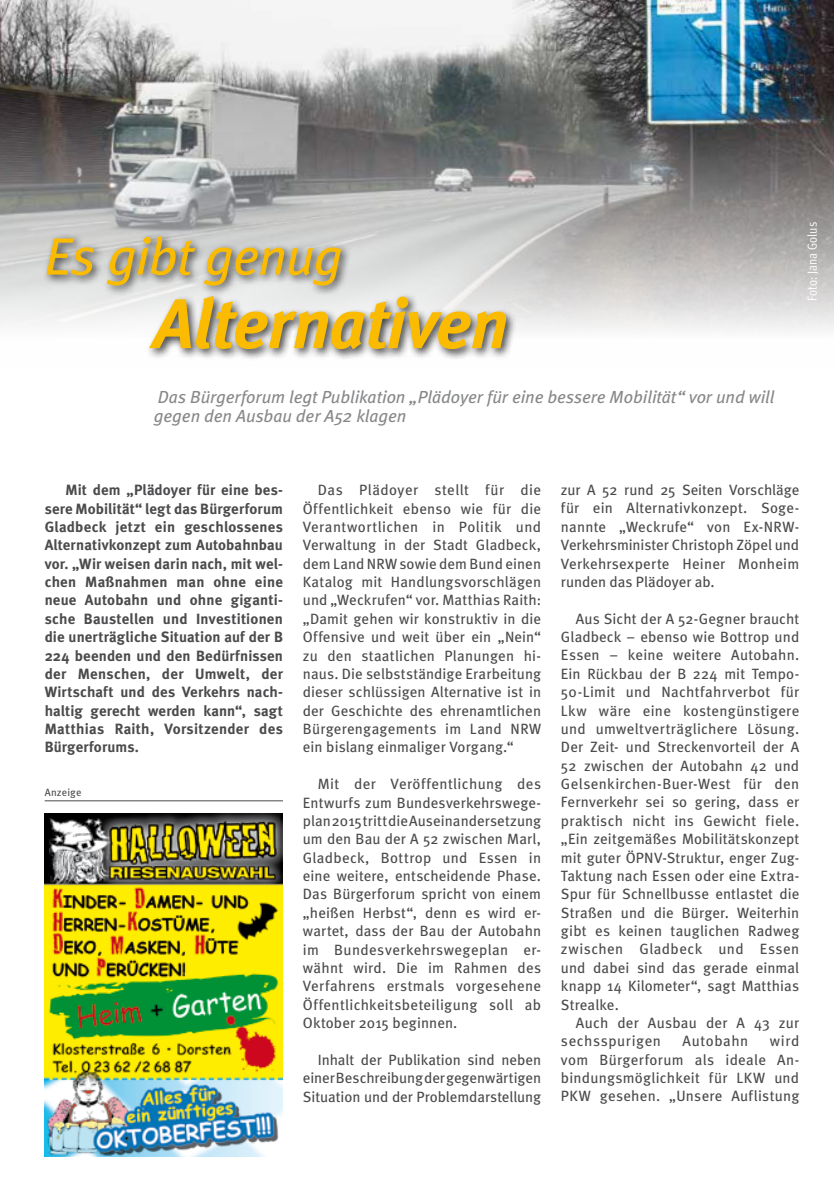
<style>
.page{position:relative;width:834px;height:1191px;background:#fff}
.page>*{position:absolute;margin:0;border:0;box-sizing:border-box;transform-origin:0 0}
.t1{font:italic 700 70px "Meta";letter-spacing:-.01em;color:#fabb00}
.t2{font:italic 52.5px "Meta";letter-spacing:-.02em;color:#fabb00}
.t3{font:italic 17.5px/18.4px "Meta";color:#87888a}
.t4{font:14.88px/18.4px "Meta";letter-spacing:.015em;color:#4b4b4d;text-align:justify}
.t5{font:700 14.88px/18.4px "Meta";letter-spacing:.02em;color:#4b4b4d;text-align:justify}
.t6{font:14.88px "Meta";letter-spacing:.04em;color:#4b4b4d}
.t7{font:13.12px "Meta Cond Normal";letter-spacing:.005em;color:#fff}
.t8{font:10.5px "Meta";letter-spacing:.02em;color:#4b4b4d}
</style>
<div class="page">
<img style="left:0;top:0;width:833px;height:331px">
<div style="left:43px;top:231px;width:474px;height:130px;background:#000;opacity:.75"></div>
<hr style="left:45px;top:800px;width:238px;height:1px;background:#4b4b4d">
<img style="left:45px;top:814px;width:238px;height:342px">
<h2 class="t2" style="left:45px;top:223px;width:299px">Es gibt genug</h2>
<h1 class="t1" style="left:153px;top:279px;width:356px">Alternativen</h1>
<p class="t3" style="left:154px;top:387px;width:622px">Das Bürgerforum legt Publikation „Plädoyer für eine bessere Mobilität“ vor und will gegen den Ausbau der A52 klagen</p>
<p class="t7" style="left:804px;top:301px;width:81px;rotate:-90deg">Foto: Jana Golus</p>
<p class="t5" style="left:45px;top:480px;width:240px;text-indent:21px">Mit dem „Plädoyer für eine bes&shy;sere Mobilität“ legt das Bürgerforum Gladbeck jetzt ein geschlossenes Alternativkonzept zum Autobahnbau vor. „Wir weisen darin nach, mit wel&shy;chen Maßnahmen man ohne eine neue Autobahn und ohne giganti&shy;sche Baustellen und Investitionen die unerträgliche Situation auf der B 224 beenden und den Bedürfnissen der Menschen, der Umwelt, der Wirtschaft und des Verkehrs nach&shy;haltig gerecht werden kann“, sagt Matthias Raith, Vorsitzender des Bürgerforums.</p>
<p class="t4" style="left:303px;top:480px;width:240px;text-indent:15px">Das Plädoyer stellt für die Öffentlichkeit ebenso wie für die Verantwortlichen in Politik und Verwaltung in der Stadt Gladbeck, dem Land NRW sowie dem Bund einen Katalog mit Handlungsvorschlägen und „Weckrufen“ vor. Matthias Raith: „Damit gehen wir konstruktiv in die Offensive und weit über ein „Nein“ zu den staatlichen Planungen hi&shy;naus. Die selbstständige Erarbeitung dieser schlüssigen Alternative ist in der Geschichte des ehrenamtlichen Bürgerengagements im Land NRW ein bislang einmaliger Vorgang.“</p>
<p class="t4" style="left:303px;top:774px;width:240px;text-indent:15px">Mit der Veröffentlichung des Entwurfs zum Bundesverkehrswege&shy;plan 2015 tritt die Auseinandersetzung um den Bau der A 52 zwischen Marl, Gladbeck, Bottrop und Essen in eine weitere, entscheidende Phase.<br>Das Bürgerforum spricht von einem „heißen Herbst“, denn es wird er&shy;wartet, dass der Bau der Autobahn im Bundesverkehrswegeplan er&shy;wähnt wird. Die im Rahmen des Verfahrens erstmals vorgesehene Öffentlichkeitsbeteiligung soll ab Oktober 2015 beginnen.</p>
<p class="t4" style="left:303px;top:1050px;width:240px;text-indent:15px">Inhalt der Publikation sind neben einer Beschreibung der gegenwärtigen Situation und der Problemdarstellung</p>
<p class="t8" style="left:45px;top:785px;width:38px">Anzeige</p>
<p class="t4" style="left:561px;top:480px;width:240px">zur A 52 rund 25 Seiten Vorschläge für ein Alternativkonzept. Soge&shy;nannte „Weckrufe“ von Ex-NRW-Verkehrsminister Christoph Zöpel und Verkehrsexperte Heiner Monheim runden das Plädoyer ab.</p>
<p class="t4" style="left:561px;top:609px;width:240px;text-indent:15px">Aus Sicht der A 52-Gegner braucht Gladbeck – ebenso wie Bottrop und Essen – keine weitere Autobahn.<br>Ein Rückbau der B 224 mit Tempo-50-Limit und Nachtfahrverbot für Lkw wäre eine kostengünstigere und umweltverträglichere Lösung.<br>Der Zeit- und Streckenvorteil der A 52 zwischen der Autobahn 42 und Gelsenkirchen-Buer-West für den Fernverkehr sei so gering, dass er praktisch nicht ins Gewicht fiele. „Ein zeitgemäßes Mobilitätskonzept mit guter ÖPNV-Struktur, enger Zug-Taktung nach Essen oder eine Extra-Spur für Schnellbusse entlastet die Straßen und die Bürger. Weiterhin gibt es keinen tauglichen Radweg zwischen Gladbeck und Essen und dabei sind das gerade einmal knapp 14 Kilometer“, sagt Matthias Strealke.</p>
<p class="t4" style="left:561px;top:1013px;width:240px;text-indent:15px">Auch der Ausbau der A 43 zur sechsspurigen</p>
<p class="t6" style="left:682px;top:1031px;width:67px">Autobahn</p>
<p class="t4" style="left:561px;top:1031px;width:240px;text-indent:209px">wird vom Bürgerforum als ideale An&shy;bindungsmöglichkeit für LKW und PKW gesehen. „Unsere Auflistung</p>
</div>
